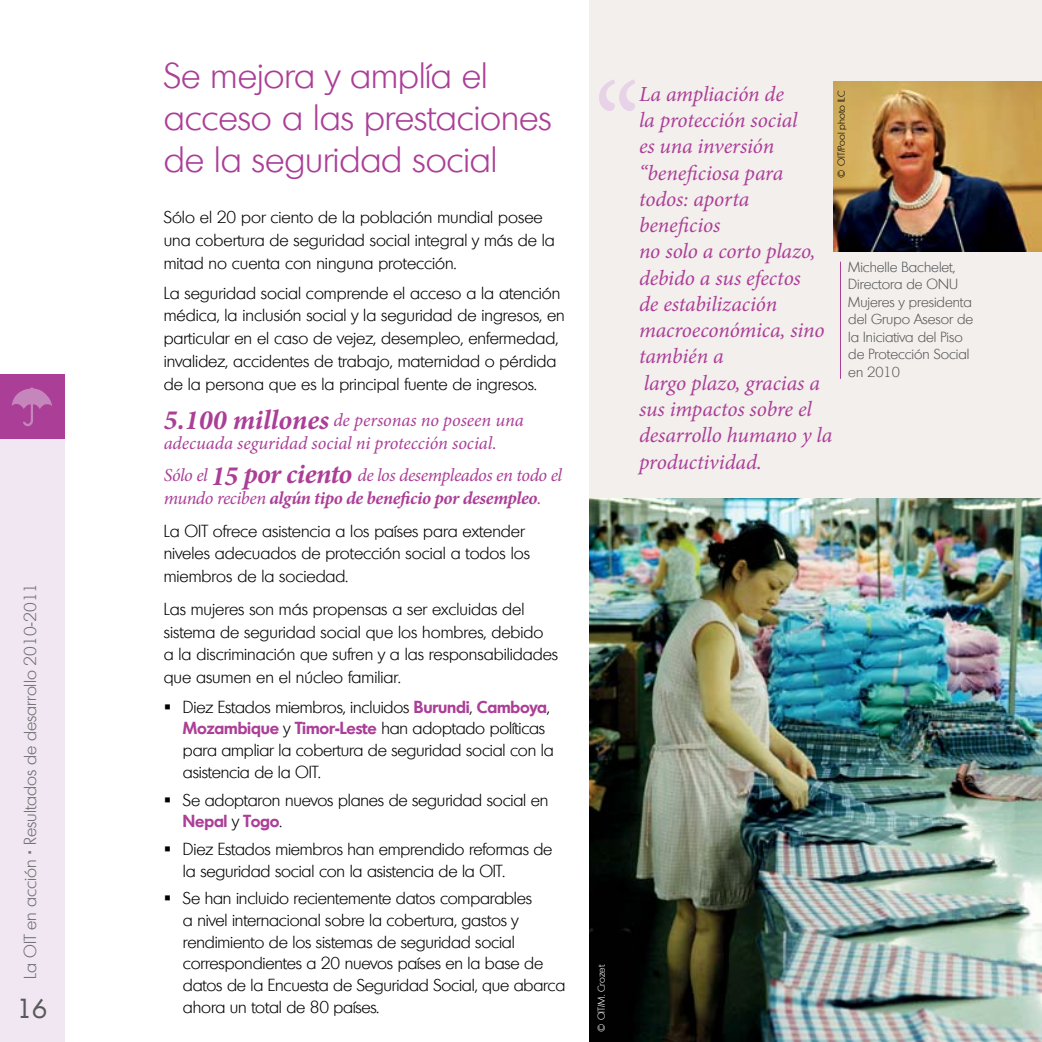
<style>
.page{position:relative;width:1042px;height:1042px;background:#fff}
.page>*{position:absolute;margin:0;border:0;box-sizing:border-box;transform-origin:0 0}
.t1{font:300 35px/42px "Montreal";color:#ab3e97}
.t2{font:26.25px "Montreal";color:#58595b}
.t3{font:italic 21.53px/26.2px "Minion Pro";letter-spacing:-.005em;color:#ab3e97}
.t4{font:italic 18.38px/22.8px "Minion Pro";letter-spacing:-.025em;color:#ab3e97}
.t5{font:italic 18.38px/22.8px "Minion Pro";letter-spacing:-.005em;color:#ab3e97}
.t6{font:300 16.62px/22.8px "Montreal";color:#000}
.t7{font:300 16.62px "Montreal";color:#6d6e71}
.t8{font:300 14px/17.5px "Montreal";color:#58595b}
.t9{font:300 9.62px "Montreal";color:#000}
.t10{font:300 9.62px "Montreal";color:#fff}
.s1{font-weight:700;font-size:28px}
.s2{font-weight:700}
.s3{font-weight:600;color:#ab3e97}
</style>
<div class="page">
<div style="left:0;top:439px;width:64px;height:603px;background:#f1e7f2"></div>
<div style="left:0;top:375px;width:64px;height:64px;background:#ab3e97"></div>
<svg style="left:12px;top:387px;width:40px;height:39px"></svg>
<img style="left:589px;top:497px;width:453px;height:545px">
<div style="left:589px;top:0;width:453px;height:497px;background:#f3efec"></div>
<svg style="left:599px;top:79px;width:36px;height:32px"></svg>
<img style="left:833px;top:82px;width:209px;height:169px">
<hr style="left:840px;top:262px;width:1px;height:117px;background:#ab3e97">
<p class="t7" style="left:20px;top:979px;width:397px;rotate:-90deg">La OIT en acción Resultados de desarrollo 2010-2011</p>
<h2 class="t2" style="left:17px;top:991px;width:32px">16</h2>
<h1 class="t1" style="left:164px;top:54px;width:389px">Se mejora y amplía el acceso a las prestaciones de la seguridad social</h1>
<p class="t6" style="left:164px;top:206px;width:393px">Sólo el 20 por ciento de la población mundial posee una cobertura de seguridad social integral y más de la mitad no cuenta con ninguna protección.</p>
<p class="t6" style="left:164px;top:281px;width:403px">La seguridad social comprende el acceso a la atención médica, la inclusión social y la seguridad de ingresos, en particular en el caso de vejez, desempleo, enfermedad, invalidez, accidentes de trabajo, maternidad o pérdida de la persona que es la principal fuente de ingresos.</p>
<p class="t5" style="left:164px;top:408px;width:361px"><span class="s1">5.100 millones</span> de personas no poseen una adecuada seguridad social ni protección social.</p>
<p class="t4" style="left:164px;top:464px;width:400px">Sólo el <span class="s1">15 por ciento</span> de los desempleados en todo el mundo reciben <span class="s2">algún tipo de beneficio por desempleo</span>.</p>
<p class="t6" style="left:164px;top:519px;width:368px">La OIT ofrece asistencia a los países para extender niveles adecuados de protección social a todos los miembros de la sociedad.</p>
<p class="t6" style="left:164px;top:597px;width:396px">Las mujeres son más propensas a ser excluidas del sistema de seguridad social que los hombres, debido<br>a la discriminación que sufren y a las responsabilidades que asumen en el núcleo familiar.</p>
<p class="t6" style="left:183px;top:696px;width:372px;line-height:21.7px">Diez Estados miembros, incluidos <span class="s3">Burundi</span>, <span class="s3">Camboya</span>, <span class="s3">Mozambique</span> y <span class="s3">Timor-Leste</span> han adoptado políticas para ampliar la cobertura de seguridad social con la asistencia de la OIT.</p>
<p class="t6" style="left:183px;top:788px;width:367px;line-height:21.7px">Se adoptaron nuevos planes de seguridad social en<br><span class="s3">Nepal</span> y <span class="s3">Togo</span>.</p>
<p class="t6" style="left:183px;top:838px;width:371px;line-height:21.7px">Diez Estados miembros han emprendido reformas de la seguridad social con la asistencia de la OIT.</p>
<p class="t6" style="left:183px;top:887px;width:384px;line-height:21.7px">Se han incluido recientemente datos comparables<br>a nivel internacional sobre la cobertura, gastos y rendimiento de los sistemas de seguridad social correspondientes a 20 nuevos países en la base de datos de la Encuesta de Seguridad Social, que abarca ahora un total de 80 países.</p>
<p class="t3" style="left:639px;top:81px;width:195px">La ampliación de<br>la protección social<br>es una inversión “beneficiosa para todos: aporta beneficios<br>no solo a corto plazo, debido a sus efectos<br>de estabilización macroeconómica, sino también a<br>largo plazo, gracias a sus impactos sobre el desarrollo humano y la productividad.</p>
<p class="t9" style="left:835px;top:178px;width:89px;rotate:-90deg">© OIT/Pool photo ILC</p>
<p class="t8" style="left:848px;top:258px;width:127px">Michelle Bachelet,<br>Directora de ONU<br>Mujeres y presidenta del Grupo Asesor de la Iniciativa del Piso de Protección Social en 2010</p>
<p class="t10" style="left:595px;top:1032px;width:69px;rotate:-90deg">© OIT/M. Crozet</p>
</div>
